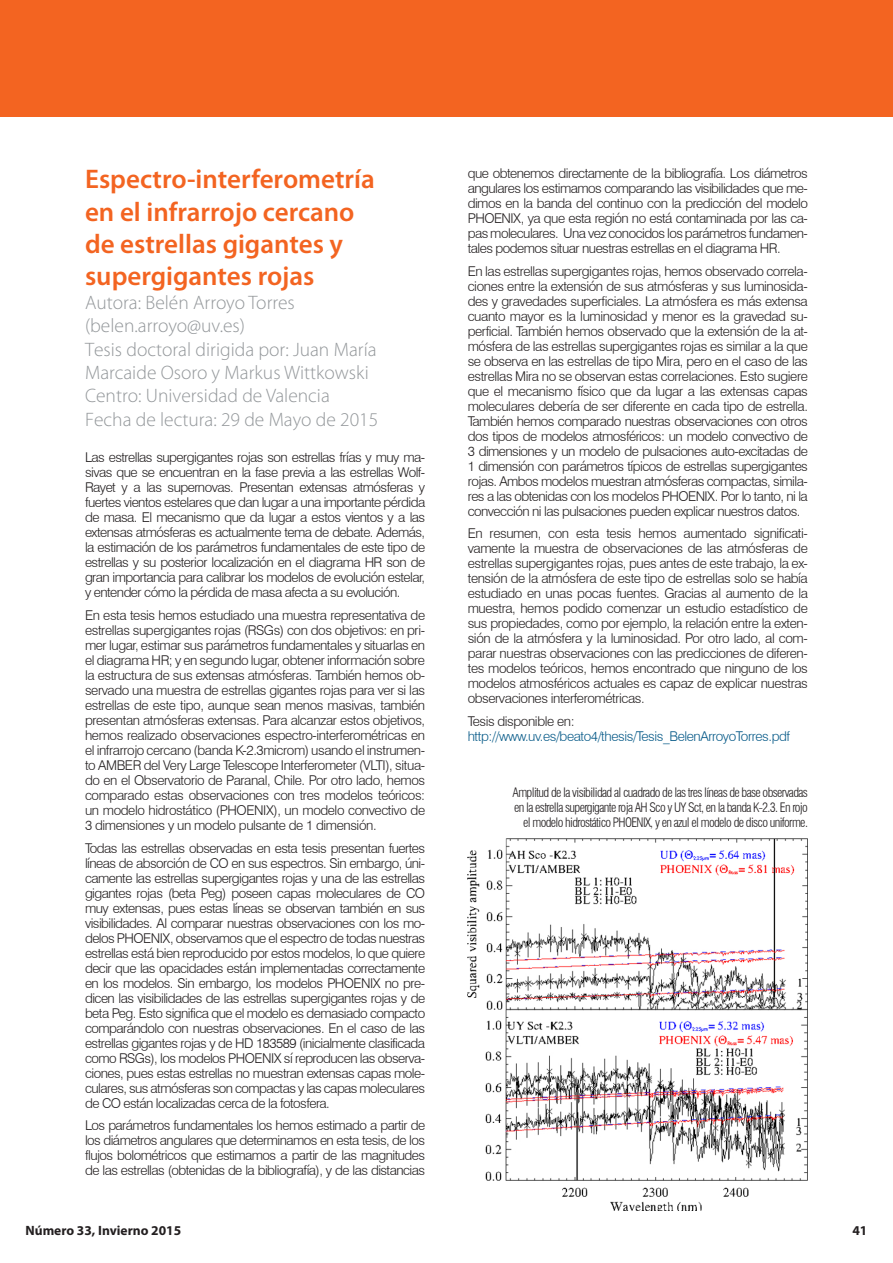
<style>
.page{position:relative;width:893px;height:1263px;background:#fff}
.page>*{position:absolute;margin:0;border:0;box-sizing:border-box;transform-origin:0 0}
.HEADING_1{font:600 27px "Myriad Pro";color:#f36421}
.gray_body_text{font:300 19.5px "Myriad Pro";color:#93979a}
.Body_1{font:300 13.5px/15px "Swiss 721 BT";letter-spacing:-.04em;color:#231f20;text-align:justify}
.Body_1-2{font:300 13.5px "Swiss 721 BT";letter-spacing:-.03em;color:#075a88}
.t1{font:700 13.5px "Myriad Pro";color:#231f20}
.Pie_de_imagen{font:300 condensed 12.75px/15.3px "Swiss 721 BT";letter-spacing:-.05em;color:#231f20;text-align:right}
</style>
<div class="page">
<div style="left:0;top:0;width:893px;height:117px;background:#f36421"></div>
<img style="left:468px;top:839px;width:340px;height:371px">
<p class="HEADING_1" style="left:85px;top:162px;width:291px">Espectro-interferometría</p>
<p class="HEADING_1" style="left:85px;top:194px;width:271px">en el infrarrojo cercano</p>
<p class="HEADING_1" style="left:85px;top:227px;width:259px">de estrellas gigantes y</p>
<p class="HEADING_1" style="left:85px;top:259px;width:231px">supergigantes rojas</p>
<p class="gray_body_text" style="left:85px;top:291px;width:211px">Autora: Belén Arroyo Torres</p>
<p class="gray_body_text" style="left:85px;top:314px;width:161px">(belen.arroyo@uv.es)</p>
<p class="gray_body_text" style="left:85px;top:337px;width:293px">Tesis doctoral dirigida por: Juan María</p>
<p class="gray_body_text" style="left:85px;top:361px;width:285px">Marcaide Osoro y Markus Wittkowski</p>
<p class="gray_body_text" style="left:85px;top:384px;width:246px">Centro: Universidad de Valencia</p>
<p class="gray_body_text" style="left:85px;top:408px;width:295px">Fecha de lectura: 29 de Mayo de 2015</p>
<p class="Body_1" style="left:85px;top:450px;width:342px">Las estrellas supergigantes rojas son estrellas frías y muy ma&shy;sivas que se encuentran en la fase previa a las estrellas Wolf-Rayet y a las supernovas. Presentan extensas atmósferas y fuertes vientos estelares que dan lugar a una importante pérdida de masa. El mecanismo que da lugar a estos vientos y a las extensas atmósferas es actualmente tema de debate. Además, la estimación de los parámetros fundamentales de este tipo de estrellas y su posterior localización en el diagrama HR son de gran importancia para calibrar los modelos de evolución estelar, y entender cómo la pérdida de masa afecta a su evolución.</p>
<p class="Body_1" style="left:85px;top:607px;width:342px">En esta tesis hemos estudiado una muestra representativa de estrellas supergigantes rojas (RSGs) con dos objetivos: en pri&shy;mer lugar, estimar sus parámetros fundamentales y situarlas en el diagrama HR; y en segundo lugar, obtener información sobre la estructura de sus extensas atmósferas. También hemos ob&shy;servado una muestra de estrellas gigantes rojas para ver si las estrellas de este tipo, aunque sean menos masivas, también presentan atmósferas extensas. Para alcanzar estos objetivos, hemos realizado observaciones espectro-interferométricas en el infrarrojo cercano (banda K-2.3microm) usando el instrumen&shy;to AMBER del Very Large Telescope Interferometer (VLTI), situa&shy;do en el Observatorio de Paranal, Chile. Por otro lado, hemos comparado estas observaciones con tres modelos teóricos: un modelo hidrostático (PHOENIX), un modelo convectivo de 3 dimensiones y un modelo pulsante de 1 dimensión.</p>
<p class="Body_1" style="left:85px;top:840px;width:342px">Todas las estrellas observadas en esta tesis presentan fuertes líneas de absorción de CO en sus espectros. Sin embargo, úni&shy;camente las estrellas supergigantes rojas y una de las estrellas gigantes rojas (beta Peg) poseen capas moleculares de CO muy extensas, pues estas líneas se observan también en sus visibilidades. Al comparar nuestras observaciones con los mo&shy;delos PHOENIX, observamos que el espectro de todas nuestras estrellas está bien reproducido por estos modelos, lo que quiere decir que las opacidades están implementadas correctamente en los modelos. Sin embargo, los modelos PHOENIX no pre&shy;dicen las visibilidades de las estrellas supergigantes rojas y de beta Peg. Esto significa que el modelo es demasiado compacto comparándolo con nuestras observaciones. En el caso de las estrellas gigantes rojas y de HD 183589 (inicialmente clasificada como RSGs), los modelos PHOENIX sí reproducen las observa&shy;ciones, pues estas estrellas no muestran extensas capas mole&shy;culares, sus atmósferas son compactas y las capas moleculares de CO están localizadas cerca de la fotosfera.</p>
<p class="Body_1" style="left:85px;top:1117px;width:342px">Los parámetros fundamentales los hemos estimado a partir de los diámetros angulares que determinamos en esta tesis, de los flujos bolométricos que estimamos a partir de las magnitudes de las estrellas (obtenidas de la bibliografía), y de las distancias</p>
<p class="Body_1" style="left:468px;top:166px;width:342px">que obtenemos directamente de la bibliografía. Los diámetros angulares los estimamos comparando las visibilidades que me&shy;dimos en la banda del continuo con la predicción del modelo PHOENIX, ya que esta región no está contaminada por las ca&shy;pas moleculares. Una vez conocidos los parámetros fundamen&shy;tales podemos situar nuestras estrellas en el diagrama HR.</p>
<p class="Body_1" style="left:468px;top:263px;width:342px">En las estrellas supergigantes rojas, hemos observado correla&shy;ciones entre la extensión de sus atmósferas y sus luminosida&shy;des y gravedades superficiales. La atmósfera es más extensa cuanto mayor es la luminosidad y menor es la gravedad su&shy;perficial. También hemos observado que la extensión de la at&shy;mósfera de las estrellas supergigantes rojas es similar a la que se observa en las estrellas de tipo Mira, pero en el caso de las estrellas Mira no se observan estas correlaciones. Esto sugiere que el mecanismo físico que da lugar a las extensas capas moleculares debería de ser diferente en cada tipo de estrella.<br>También hemos comparado nuestras observaciones con otros dos tipos de modelos atmosféricos: un modelo convectivo de 3 dimensiones y un modelo de pulsaciones auto-excitadas de 1 dimensión con parámetros típicos de estrellas supergigantes rojas. Ambos modelos muestran atmósferas compactas, simila&shy;res a las obtenidas con los modelos PHOENIX. Por lo tanto, ni la convección ni las pulsaciones pueden explicar nuestros datos.</p>
<p class="Body_1" style="left:468px;top:526px;width:342px">En resumen, con esta tesis hemos aumentado significati&shy;vamente la muestra de observaciones de las atmósferas de estrellas supergigantes rojas, pues antes de este trabajo, la ex&shy;tensión de la atmósfera de este tipo de estrellas solo se había estudiado en unas pocas fuentes. Gracias al aumento de la muestra, hemos podido comenzar un estudio estadístico de sus propiedades, como por ejemplo, la relación entre la exten&shy;sión de la atmósfera y la luminosidad. Por otro lado, al com&shy;parar nuestras observaciones con las predicciones de diferen&shy;tes modelos teóricos, hemos encontrado que ninguno de los modelos atmosféricos actuales es capaz de explicar nuestras observaciones interferométricas.</p>
<p class="Body_1" style="left:468px;top:713px;width:108px">Tesis disponible en:</p>
<p class="Body_1-2" style="left:468px;top:728px;width:324px">http://www.uv.es/beato4/thesis/Tesis_BelenArroyoTorres.pdf</p>
<p class="Pie_de_imagen" style="left:513px;top:784px;width:297px">Amplitud de la visibilidad al cuadrado de las tres líneas de base observadas en la estrella supergigante roja AH Sco y UY Sct, en la banda K-2.3. En rojo el modelo hidrostático PHOENIX, y en azul el modelo de disco uniforme.</p>
<p class="t1" style="left:26px;top:1221px;width:157px">Número 33, Invierno 2015</p>
<p class="t1" style="left:852px;top:1221px;width:16px">41</p>
</div>
